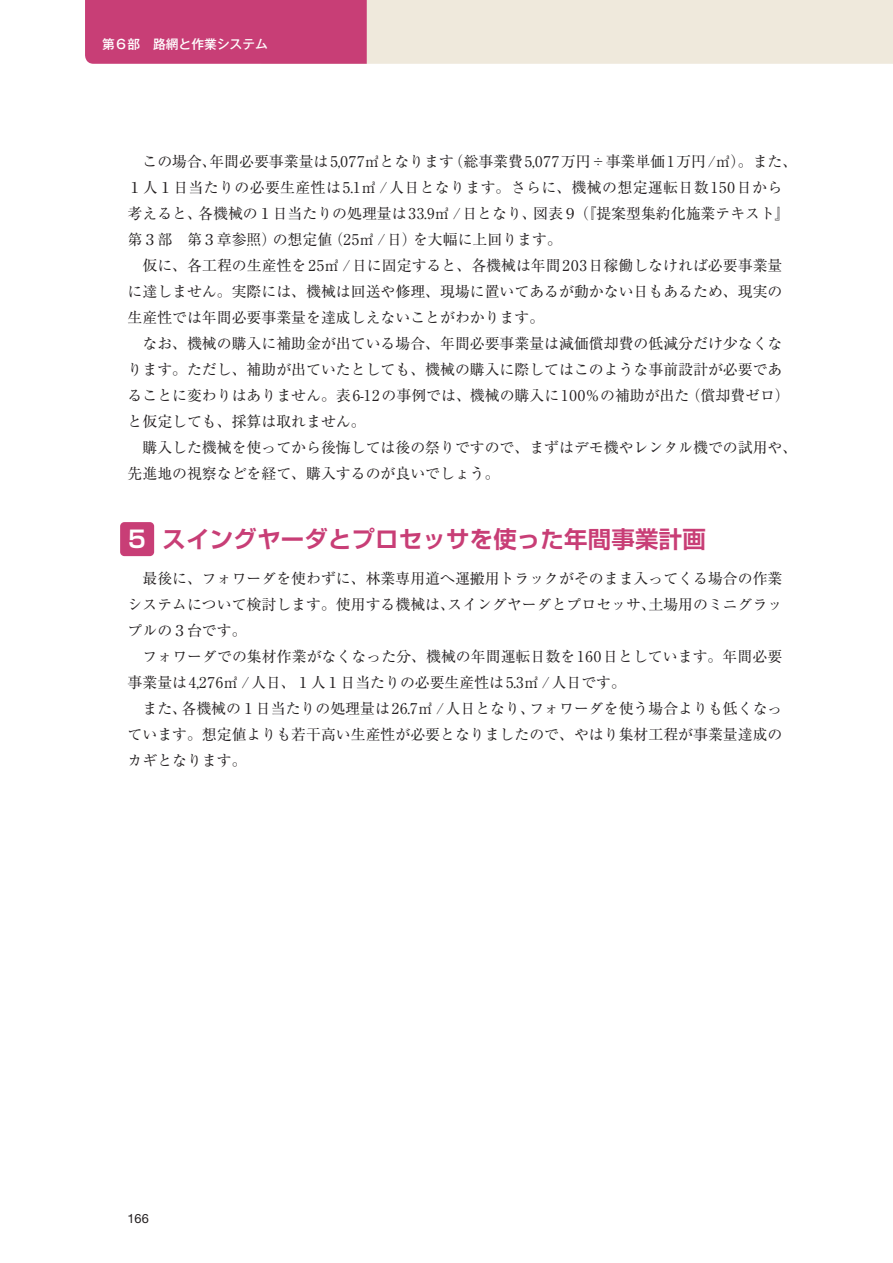
<style>
.page{position:relative;width:893px;height:1263px;background:#fff}
.page>*{position:absolute;margin:0;border:0;box-sizing:border-box;transform-origin:0 0}
.t1{font:700 23.4px "Shin Go Pr 6 N De";letter-spacing:.01em;color:#c83e76}
.t2{font:700 23.4px "Shin Go Pr 6 N De";color:#fff}
.t3{font:14.85px/26.1px "Ryumin Pr 6 N";color:#231f20}
.t4{font:500 12.75px "Gothic MB101 Pr 6 N";color:#fff}
.t5{font:12.75px "Helvetica Neue LT Std";color:#231f20}
</style>
<div class="page">
<svg style="left:85px;top:0;width:808px;height:64px;background:#e1adb8"></svg>
<div style="left:120px;top:522px;width:34px;height:34px;background:#c83e76;border-radius:4px"></div>
<p class="t4" style="left:102px;top:34px;width:167px">第６部　路網と作業システム</p>
<p class="t3" style="left:128px;top:147px;width:671px">　この場合、年間必要事業量は5,077㎥となります（総事業費5,077万円÷事業単価1万円/㎥）。また、１人１日当たりの必要生産性は5.1㎥ /人日となります。さらに、機械の想定運転日数150日から考えると、各機械の１日当たりの処理量は33.9㎥ /日となり、図表９（『提案型集約化施業テキスト』第３部　第３章参照）の想定値（25㎥ /日）を大幅に上回ります。<br>　仮に、各工程の生産性を25㎥ /日に固定すると、各機械は年間203日稼働しなければ必要事業量に達しません。実際には、機械は回送や修理、現場に置いてあるが動かない日もあるため、現実の生産性では年間必要事業量を達成しえないことがわかります。<br>　なお、機械の購入に補助金が出ている場合、年間必要事業量は減価償却費の低減分だけ少なくなります。ただし、補助が出ていたとしても、機械の購入に際してはこのような事前設計が必要であることに変わりはありません。表6-12の事例では、機械の購入に100％の補助が出た（償却費ゼロ）と仮定しても、採算は取れません。<br>　購入した機械を使ってから後悔しては後の祭りですので、まずはデモ機やレンタル機での試用や、先進地の視察などを経て、購入するのが良いでしょう。</p>
<h1 class="t1" style="left:163px;top:520px;width:545px">スイングヤーダとプロセッサを使った年間事業計画</h1>
<p class="t3" style="left:128px;top:564px;width:656px">　最後に、フォワーダを使わずに、林業専用道へ運搬用トラックがそのまま入ってくる場合の作業システムについて検討します。使用する機械は、スイングヤーダとプロセッサ、土場用のミニグラップルの３台です。<br>　フォワーダでの集材作業がなくなった分、機械の年間運転日数を160日としています。年間必要事業量は4,276㎥ /人日、１人１日当たりの必要生産性は5.3㎥ /人日です。<br>　また、各機械の１日当たりの処理量は26.7㎥ /人日となり、フォワーダを使う場合よりも低くなっています。想定値よりも若干高い生産性が必要となりましたので、やはり集材工程が事業量達成のカギとなります。</p>
<h1 class="t2" style="left:128px;top:520px;width:19px">5</h1>
<p class="t5" style="left:128px;top:1210px;width:23px">166</p>
</div>
